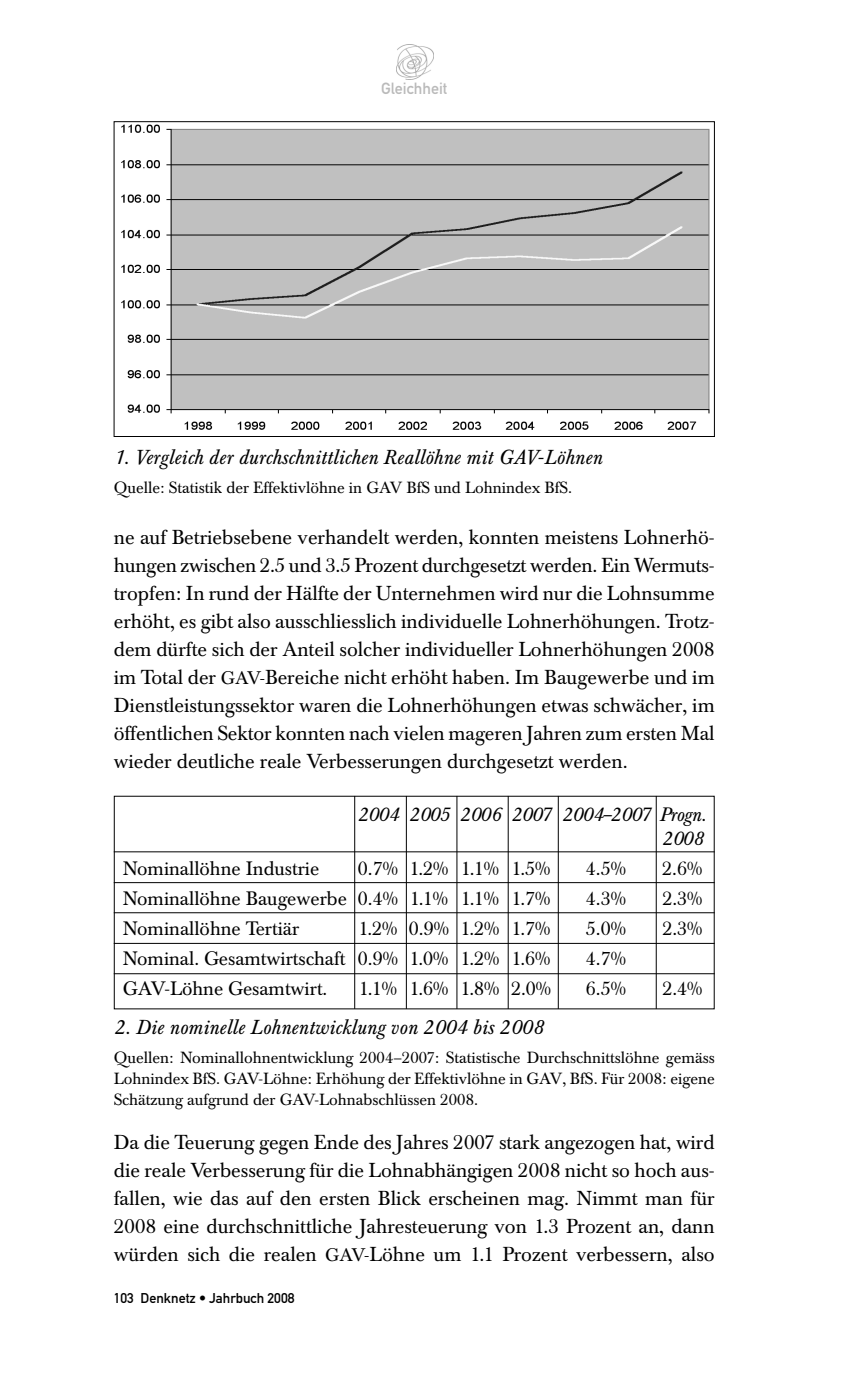
<style>
.page{position:relative;width:850px;height:1388px;background:#fff}
.page>*{position:absolute;margin:0;border:0;box-sizing:border-box;transform-origin:0 0}
.t1{font:20px/28px "Baskerville BE";color:#000;text-align:justify}
.t2{font:italic 20px "Baskerville BE";letter-spacing:.01em;color:#000}
.t3{font:19.2px "Baskerville BE";color:#000}
.t4{font:italic 19.2px/24px "Baskerville BE";letter-spacing:-.01em;color:#000;text-align:right}
.t5{font:16px/21px "Baskerville BE";color:#000;text-align:justify}
.t6{font:16px "DIN Mittelschrift";color:#bababa}
.t7{font:14px "DIN Mittelschrift";color:#000}
.s1{font-size:18px}
</style>
<div class="page">
<svg style="left:404px;top:44px;width:30px;height:16px"></svg>
<img style="left:396px;top:45px;width:37px;height:34px">
<img style="left:121px;top:124px;width:589px;height:306px">
<hr style="left:114px;top:852px;width:601px;height:1px;background:#000">
<hr style="left:114px;top:882px;width:601px;height:1px;background:#000">
<hr style="left:114px;top:912px;width:601px;height:1px;background:#000">
<hr style="left:114px;top:943px;width:601px;height:1px;background:#000">
<hr style="left:114px;top:973px;width:601px;height:1px;background:#000">
<hr style="left:354px;top:796px;width:1px;height:213px;background:#000">
<hr style="left:508px;top:796px;width:1px;height:213px;background:#000">
<hr style="left:457px;top:796px;width:1px;height:213px;background:#000">
<hr style="left:406px;top:796px;width:1px;height:213px;background:#000">
<hr style="left:656px;top:796px;width:1px;height:213px;background:#000">
<hr style="left:558px;top:796px;width:1px;height:213px;background:#000">
<p class="t6" style="left:381px;top:82px;width:68px">Gleichheit</p>
<p class="t2" style="left:114px;top:450px;width:490px">1. Vergleich der durchschnittlichen Reallöhne mit GAV-Löhnen</p>
<p class="t5" style="left:114px;top:479px;width:460px">Quelle: Statistik der Effektivlöhne in GAV BfS und Lohnindex BfS.</p>
<p class="t1" style="left:114px;top:526px;width:603px">ne auf Betriebsebene verhandelt werden, konnten meistens Lohnerhö&shy;hungen zwischen 2.5 und 3.5 Prozent durchgesetzt werden. Ein Wermuts&shy;tropfen: In rund der Hälfte der Unternehmen wird nur die Lohnsumme erhöht, es gibt also ausschliesslich individuelle Lohnerhöhungen. Trotz&shy;dem dürfte sich der Anteil solcher individueller Lohnerhöhungen 2008 im Total der <span class="s1">GAV-</span>Bereiche nicht erhöht haben. Im Baugewerbe und im Dienstleistungssektor waren die Lohnerhöhungen etwas schwächer, im öffentlichen Sektor konnten nach vielen mageren Jahren zum ersten Mal wieder deutliche reale Verbesserungen durchgesetzt werden.</p>
<p class="t4" style="left:357px;top:804px;width:350px">2004 2005 2006 2007 2004–2007 Progn.<br>2008</p>
<p class="t3" style="left:123px;top:861px;width:198px">Nominallöhne Industrie</p>
<p class="t3" style="left:358px;top:861px;width:194px">0.7% 1.2% 1.1% 1.5%</p>
<p class="t3" style="left:586px;top:861px;width:42px">4.5%</p>
<p class="t3" style="left:662px;top:861px;width:42px">2.6%</p>
<p class="t3" style="left:123px;top:891px;width:429px">Nominallöhne Baugewerbe 0.4% 1.1% 1.1% 1.7%</p>
<p class="t3" style="left:586px;top:891px;width:42px">4.3%</p>
<p class="t3" style="left:662px;top:891px;width:42px">2.3%</p>
<p class="t3" style="left:123px;top:921px;width:178px">Nominallöhne Tertiär</p>
<p class="t3" style="left:358px;top:921px;width:194px">1.2% 0.9% 1.2% 1.7%</p>
<p class="t3" style="left:586px;top:921px;width:42px">5.0%</p>
<p class="t3" style="left:662px;top:921px;width:42px">2.3%</p>
<p class="t3" style="left:123px;top:951px;width:429px">Nominal. Gesamtwirtschaft 0.9% 1.0% 1.2% 1.6%</p>
<p class="t3" style="left:586px;top:951px;width:42px">4.7%</p>
<p class="t3" style="left:123px;top:981px;width:206px">GAV-Löhne Gesamtwirt.</p>
<p class="t3" style="left:359px;top:981px;width:194px">1.1% 1.6% 1.8% 2.0%</p>
<p class="t3" style="left:586px;top:981px;width:42px">6.5%</p>
<p class="t3" style="left:662px;top:981px;width:42px">2.4%</p>
<p class="t2" style="left:114px;top:1019px;width:431px">2. Die nominelle Lohnentwicklung von 2004 bis 2008</p>
<p class="t5" style="left:114px;top:1049px;width:602px">Quellen: Nominallohnentwicklung 2004–2007: Statistische Durchschnittslöhne gemäss Lohnindex BfS. GAV-Löhne: Erhöhung der Effektivlöhne in GAV, BfS. Für 2008: eigene Schätzung aufgrund der GAV-Lohnabschlüssen 2008.</p>
<p class="t1" style="left:114px;top:1130px;width:602px">Da die Teuerung gegen Ende des Jahres 2007 stark angezogen hat, wird die reale Verbesserung für die Lohnabhängigen 2008 nicht so hoch aus&shy;fallen, wie das auf den ersten Blick erscheinen mag. Nimmt man für 2008 eine durchschnittliche Jahresteuerung von 1.3 Prozent an, dann würden sich die realen <span class="s1">GAV-</span>Löhne um 1.1 Prozent verbessern, also</p>
<p class="t7" style="left:114px;top:1293px;width:182px">103 Denknetz • Jahrbuch 2008</p>
</div>
